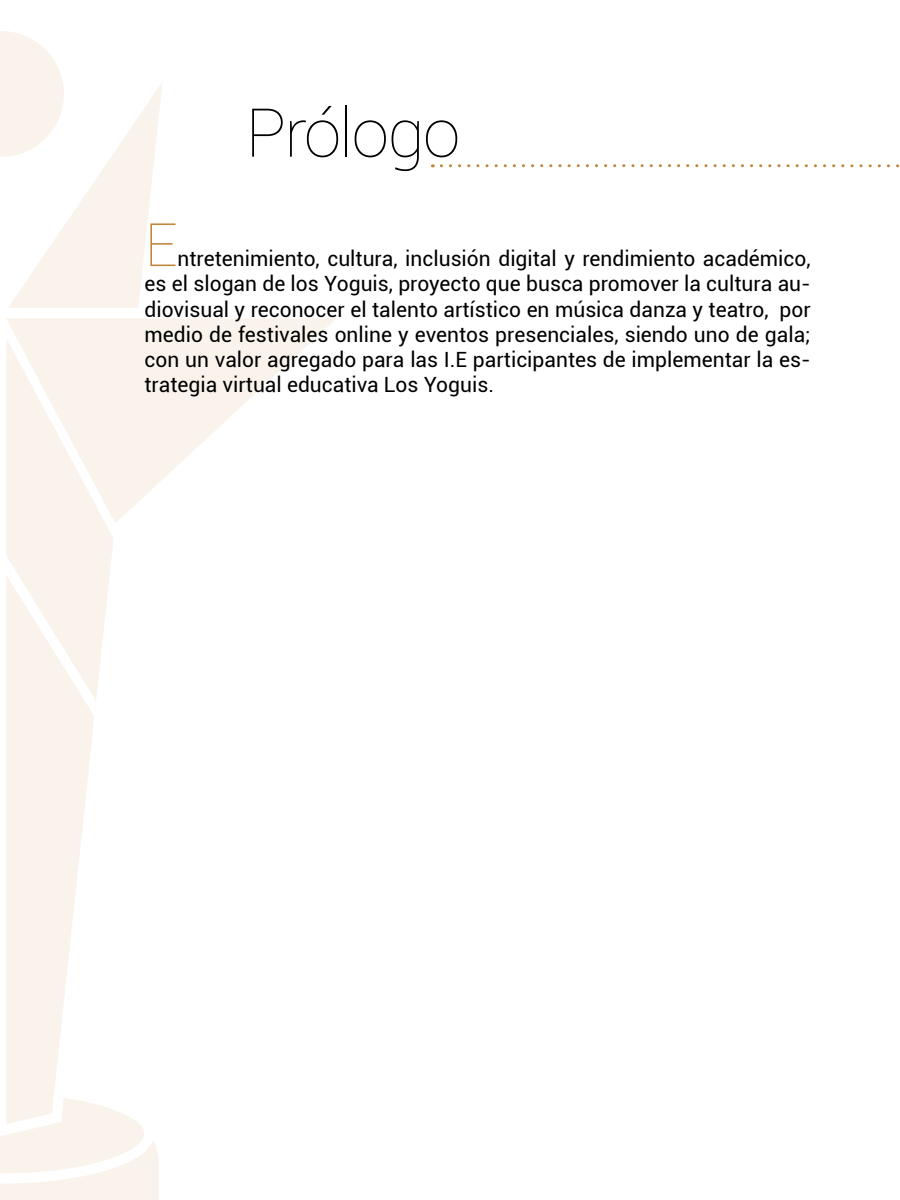
<style>
.page{position:relative;width:900px;height:1200px;background:#fff}
.page>*{position:absolute;margin:0;border:0;box-sizing:border-box;transform-origin:0 0}
.t1{font:100 67.5px "Roboto";letter-spacing:-.025em;color:#000}
.t2{font:100 60px "Roboto";color:#bf873c}
.t3{font:21px/25.2px "Roboto";color:#000;text-align:justify}
</style>
<div class="page">
<svg style="left:0;top:31px;width:335px;height:1169px"></svg>
<svg style="left:432px;top:164px;width:467px;height:4px"></svg>
<h1 class="t1" style="left:246px;top:86px;width:216px">Prólogo</h1>
<h2 class="t2" style="left:145px;top:203px;width:35px">E</h2>
<p class="t3" style="left:145px;top:245px;width:668px;text-indent:33px">ntretenimiento, cultura, inclusión digital y rendimiento académico, es el slogan de los Yoguis, proyecto que busca promover la cultura au&shy;diovisual y reconocer el talento artístico en música danza y teatro, por medio de festivales online y eventos presenciales, siendo uno de gala; con un valor agregado para las I.E participantes de implementar la es&shy;trategia virtual educativa Los Yoguis.</p>
</div>
